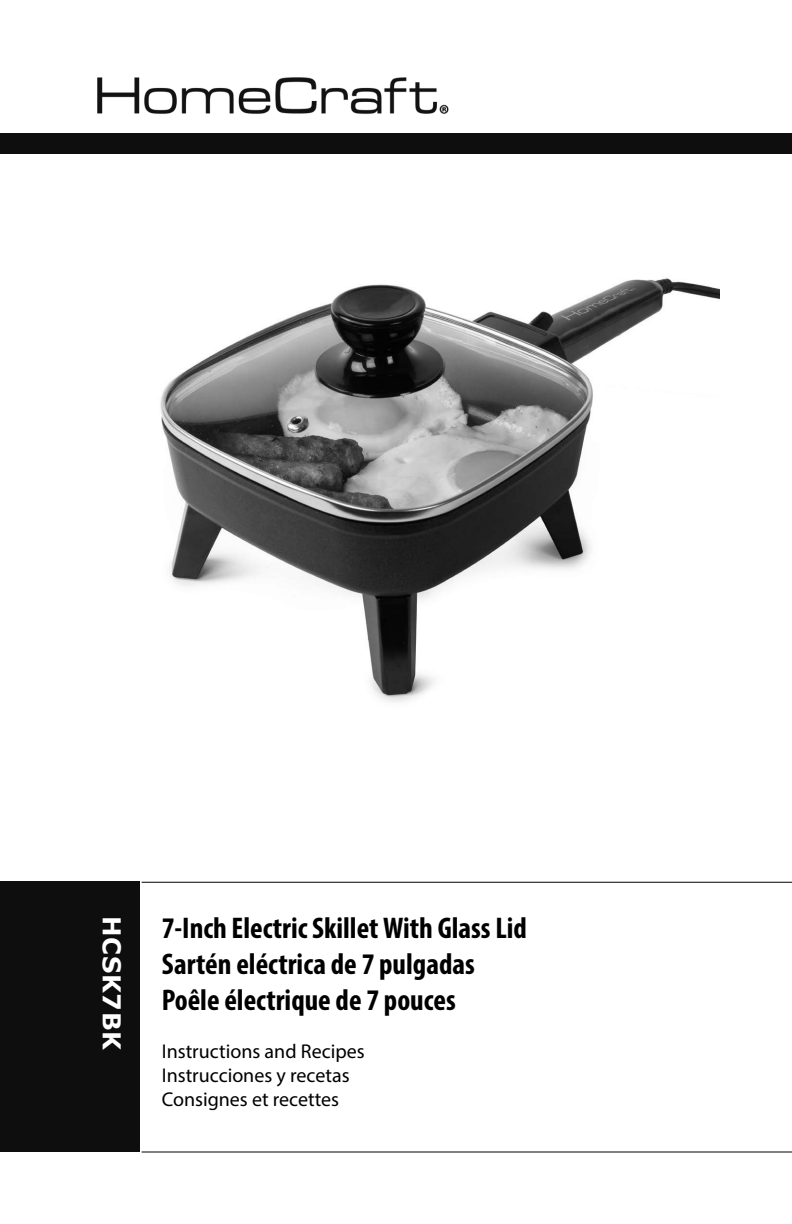
<style>
.page{position:relative;width:792px;height:1224px;background:#fff}
.page>*{position:absolute;margin:0;border:0;box-sizing:border-box;transform-origin:0 0}
.t1{font:700 condensed 30px/36px "Myriad Pro";color:#000}
.No_Style__Don_t_Use{font:700 24.4px "Verdana";letter-spacing:.03em;color:#fff}
.t2{font:20px "Myriad Pro";color:#000}
</style>
<div class="page">
<hr style="left:142px;top:882px;width:650px;height:1px;background:#000">
<hr style="left:142px;top:1152px;width:650px;height:1px;background:#000">
<div style="left:0;top:882px;width:140px;height:270px;background:#0e0e0e"></div>
<div style="left:0;top:134px;width:792px;height:20px;background:#0e0e0e"></div>
<img style="left:97px;top:77px;width:352px;height:37px">
<img style="left:160px;top:278px;width:560px;height:424px">
<p class="No_Style__Don_t_Use" style="left:129px;top:916px;width:135px;rotate:90deg">HCSK7BK</p>
<p class="t1" style="left:162px;top:910px;width:367px">7-Inch Electric Skillet With Glass Lid<br>Sartén eléctrica de 7 pulgadas</p>
<p class="t1" style="left:162px;top:982px;width:296px">Poêle électrique de 7 pouces</p>
<p class="t2" style="left:162px;top:1039px;width:205px">Instructions and Recipes</p>
<p class="t2" style="left:162px;top:1063px;width:189px">Instrucciones y recetas</p>
<p class="t2" style="left:162px;top:1087px;width:179px">Consignes et recettes</p>
</div>
